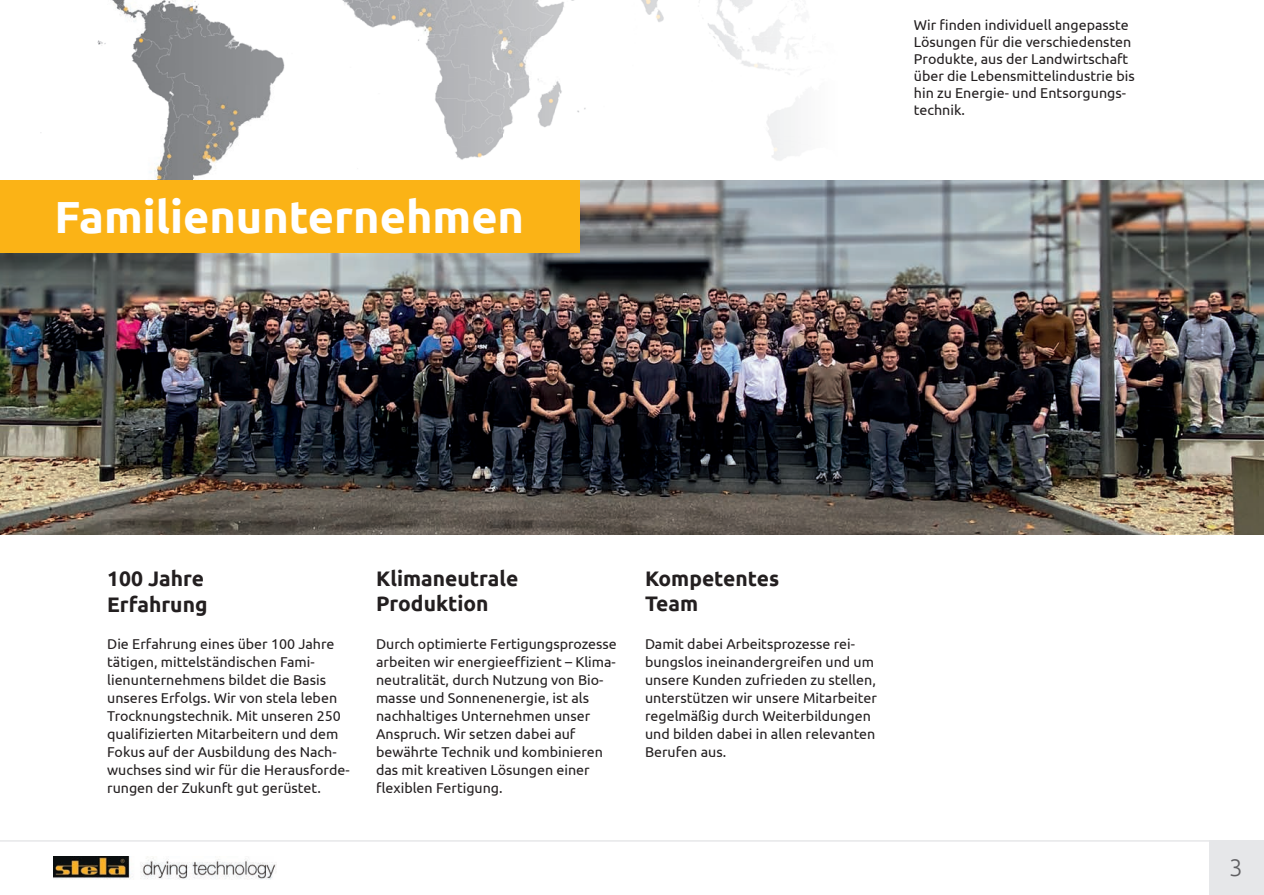
<style>
.page{position:relative;width:1264px;height:895px;background:#fff}
.page>*{position:absolute;margin:0;border:0;box-sizing:border-box;transform-origin:0 0}
.t1{font:700 45px "Ubuntu";color:#fff}
.t2{font:300 24px "Ubuntu";color:#5f5f62}
.t3{font:700 21px/25.2px "Ubuntu";color:#231f20}
.t4{font:14.25px/18px "Ubuntu";color:#231f20}
</style>
<div class="page">
<hr style="left:0;top:840px;width:1264px;height:1px;background:#e6e7e9">
<div style="left:1210px;top:840px;width:54px;height:54px;background:#e6e7e9"></div>
<img style="left:54px;top:856px;width:223px;height:23px">
<img style="left:0;top:0;width:967px;height:181px">
<img style="left:0;top:181px;width:1264px;height:353px">
<div style="left:0;top:181px;width:579px;height:72px;background:#fbb316"></div>
<h1 class="t1" style="left:54px;top:190px;width:471px">Familienunternehmen</h1>
<p class="t4" style="left:914px;top:16px;width:222px;line-height:17.1px">Wir finden individuell angepasste<br>Lösungen für die verschiedensten<br>Produkte, aus der Landwirtschaft über die Lebensmittelindustrie bis hin zu Energie- und Entsorgungs&shy;technik.</p>
<h3 class="t3" style="left:107px;top:566px;width:102px">100 Jahre<br>Erfahrung</h3>
<p class="t4" style="left:107px;top:634px;width:244px">Die Erfahrung eines über 100 Jahre tätigen, mittelständischen Fami&shy;lienunternehmens bildet die Basis unseres Erfolgs. Wir von stela leben Trocknungstechnik. Mit unseren 250 qualifizierten Mitarbeitern und dem Fokus auf der Ausbildung des Nach&shy;wuchses sind wir für die Herausforde&shy;rungen der Zukunft gut gerüstet.</p>
<h3 class="t3" style="left:376px;top:565px;width:144px">Klimaneutrale<br>Produktion</h3>
<p class="t4" style="left:376px;top:634px;width:242px">Durch optimierte Fertigungsprozesse arbeiten wir energieeffizient – Klima&shy;neutralität, durch Nutzung von Bio&shy;masse und Sonnenenergie, ist als nachhaltiges Unternehmen unser Anspruch. Wir setzen dabei auf bewährte Technik und kombinieren das mit kreativen Lösungen einer flexiblen Fertigung.</p>
<h3 class="t3" style="left:645px;top:565px;width:136px">Kompetentes<br>Team</h3>
<p class="t4" style="left:645px;top:634px;width:233px">Damit dabei Arbeitsprozesse rei&shy;bungslos ineinandergreifen und um unsere Kunden zufrieden zu stellen, unterstützen wir unsere Mitarbeiter regelmäßig durch Weiterbildungen und bilden dabei in allen relevanten<br>Berufen aus.</p>
<h2 class="t2" style="left:1229px;top:853px;width:15px">3</h2>
</div>
